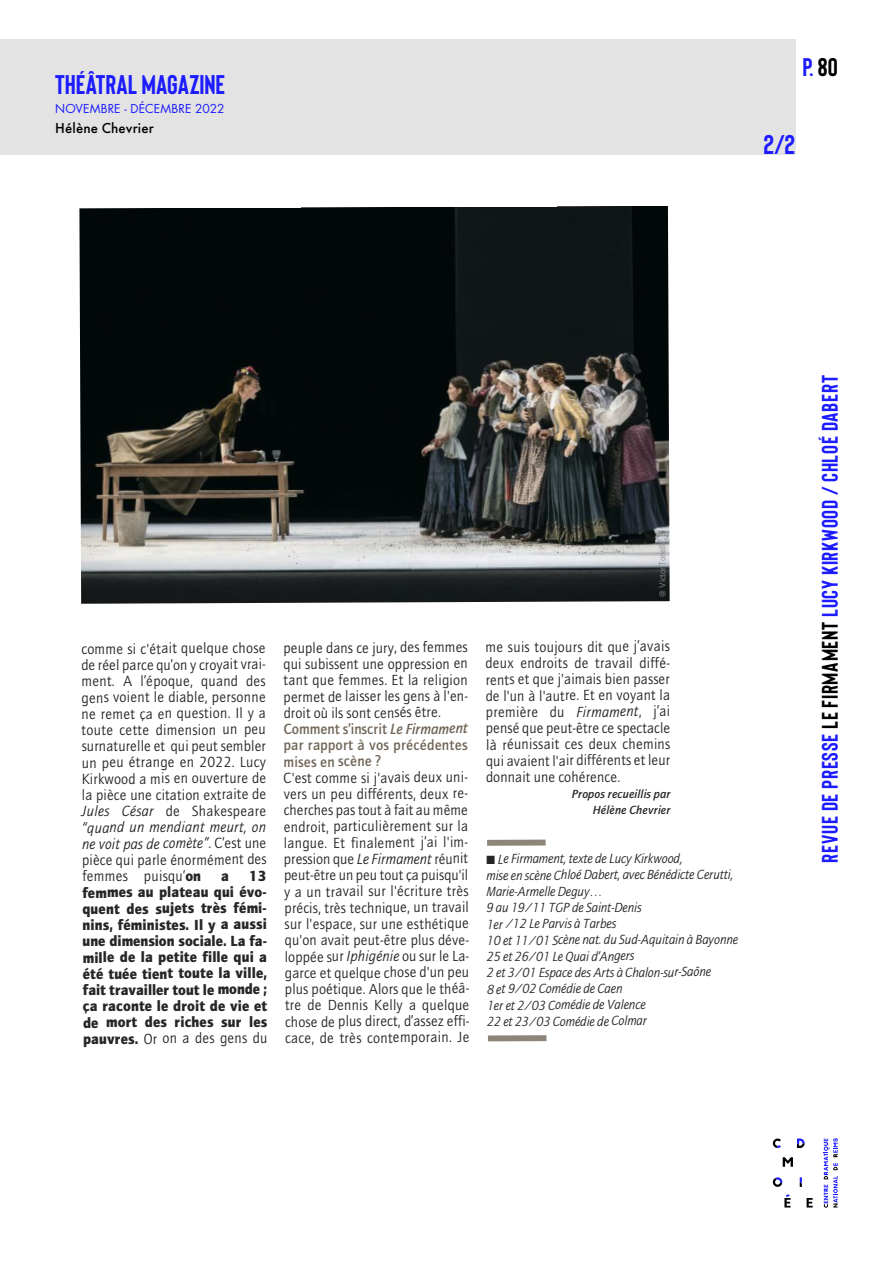
<style>
.page{position:relative;width:893px;height:1263px;background:#fff}
.page>*{position:absolute;margin:0;border:0;box-sizing:border-box;transform-origin:0 0}
.t1{font:700 27px "Bison";color:#1c1cff}
.t2{font:700 25.5px "Bison";color:#1c1cff}
.t3{font:700 22.5px "Bison";letter-spacing:.03em;color:#1c1cff}
.t4{font:500 15px "Futura PT";letter-spacing:.01em;color:#000}
.t5{font:14.7px/16.2px "AT Quay Sans";color:#272526;text-align:justify;scale:.96 1}
.t6{font:900 14.7px/16.2px "AT Quay Sans";color:#272526;text-align:justify;scale:.96 1}
.t7{font:italic 13.35px/16.2px "AT Quay Sans";letter-spacing:-.02em;color:#272526;scale:.96 1}
.t8{font:12px "Futura Std";letter-spacing:.01em;color:#1c1cff}
.t9{font:italic 500 11.85px/16.2px "AT Quay Sans";letter-spacing:.005em;color:#272526;text-align:right}
.t10{font:8.85px "AT Quay Sans";letter-spacing:-.03em;color:#888788}
.s1{color:#000}
.s2{font-style:italic}
.s3{font-weight:900}
.s4{font-weight:400}
.s5{font-weight:500;color:#716558}
.s6{font-weight:500;font-style:italic;color:#716558}
</style>
<div class="page">
<svg style="left:784px;top:1194px;width:6px;height:13px"></svg>
<svg style="left:807px;top:1198px;width:6px;height:9px"></svg>
<svg style="left:773px;top:1138px;width:8px;height:10px"></svg>
<svg style="left:797px;top:1138px;width:8px;height:10px"></svg>
<svg style="left:783px;top:1157px;width:10px;height:10px"></svg>
<svg style="left:800px;top:1177px;width:2px;height:10px"></svg>
<svg style="left:773px;top:1177px;width:9px;height:10px"></svg>
<svg style="left:824px;top:1138px;width:14px;height:70px"></svg>
<div style="left:487px;top:839px;width:59px;height:7px;background:#8d847a"></div>
<div style="left:488px;top:1035px;width:58px;height:6px;background:#8d847a"></div>
<img style="left:79px;top:206px;width:591px;height:398px">
<div style="left:0;top:39px;width:795px;height:115px;background:#e3e3e3"></div>
<h1 class="t1" style="left:55px;top:67px;width:172px">THÉÂTRAL MAGAZINE</h1>
<p class="t8" style="left:55px;top:101px;width:171px">NOVEMBRE - DÉCEMBRE 2022</p>
<p class="t4" style="left:55px;top:119px;width:100px">Hélène Chevrier</p>
<h2 class="t2" style="left:802px;top:51px;width:37px">p. <span class="s1">80</span></h2>
<h1 class="t1" style="left:763px;top:128px;width:33px">2/2</h1>
<p class="t10" style="left:657px;top:598px;width:57px;rotate:-90deg">@ Victor Tonelli</p>
<p class="t5" style="left:81px;top:640px;width:195px">comme si c'était quelque chose de réel parce qu’on y croyait vrai&shy;ment. A l’époque, quand des gens voient le diable, personne ne remet ça en question. Il y a toute cette dimension un peu surnaturelle et qui peut sembler un peu étrange en 2022. Lucy Kirkwood a mis en ouverture de la pièce une citation extraite de <span class="s2">Jules César</span> de Shakespeare <span class="s2">“quand un mendiant meurt, on ne voit pas de comète”</span>. C’est une pièce qui parle énormément des femmes puisqu’<span class="s3">on</span></p>
<p class="t6" style="left:82px;top:867px;width:194px;text-indent:166px">13 femmes au plateau qui évo&shy;quent des sujets très fémi&shy;nins, féministes. Il y a aussi une dimension sociale. La fa&shy;mille de la petite fille qui a été tuée tient toute la ville, fait travailler tout le monde ; ça raconte le droit de vie et de mort des riches sur les pauvres. <span class="s4">Or on a des gens du</span></p>
<p class="t6" style="left:221px;top:867px;width:10px">a</p>
<p class="t5" style="left:283px;top:639px;width:194px;text-align:left">peuple dans ce jury, des femmes qui subissent une oppression en tant que femmes. Et la religion permet de laisser les gens à l'en&shy;droit où ils sont censés être.<br><span class="s5">Comment s’inscrit</span> <span class="s6">Le Firmament </span><span class="s5">par rapport à vos précédentes mises en scène ?</span></p>
<p class="t5" style="left:284px;top:769px;width:195px">C'est comme si j'avais deux uni&shy;vers un peu différents, deux re&shy;cherches pas tout à fait au même endroit, particulièrement sur la langue. Et finalement j’ai l'im&shy;pression que <span class="s2">Le Firmament</span> réunit peut-être un peu tout ça puisqu'il y a un travail sur l'écriture très précis, très technique, un travail sur l'espace, sur une esthétique qu'on avait peut-être plus déve&shy;loppée sur <span class="s2">Iphigénie</span> ou sur le La&shy;garce et quelque chose d'un peu plus poétique. Alors que le théâ&shy;tre de Dennis Kelly a quelque chose de plus direct, d’assez effi&shy;cace, de très contemporain. Je</p>
<p class="t5" style="left:486px;top:638px;width:194px">me suis toujours dit que j’avais deux endroits de travail diffé&shy;rents et que j'aimais bien passer de l'un à l'autre. Et en voyant la première du <span class="s2">Firmament</span>, j’ai pensé que peut-être ce spectacle là réunissait ces deux chemins qui avaient l'air différents et leur donnait une cohérence.</p>
<p class="t9" style="left:572px;top:785px;width:100px">Propos recueillis par<br>Hélène Chevrier</p>
<p class="t7" style="left:486px;top:850px;width:264px">■ Le Firmament, texte de Lucy Kirkwood,<br>mise en scène Chloé Dabert, avec Bénédicte Cerutti, Marie-Armelle Deguy…<br>9 au 19/11 TGP de Saint-Denis<br>1er /12 Le Parvis à Tarbes<br>10 et 11/01 Scène nat. du Sud-Aquitain à Bayonne 25 et 26/01 Le Quai d’Angers<br>2 et 3/01 Espace des Arts à Chalon-sur-Saône<br>8 et 9/02 Comédie de Caen<br>1er et 2/03 Comédie de Valence<br>22 et 23/03 Comédie de Colmar</p>
<h3 class="t3" style="left:816px;top:863px;width:489px;rotate:-90deg">revue de presse <span class="s1">le firmament</span> lucy kirkwood / Chloé Dabert</h3>
</div>
